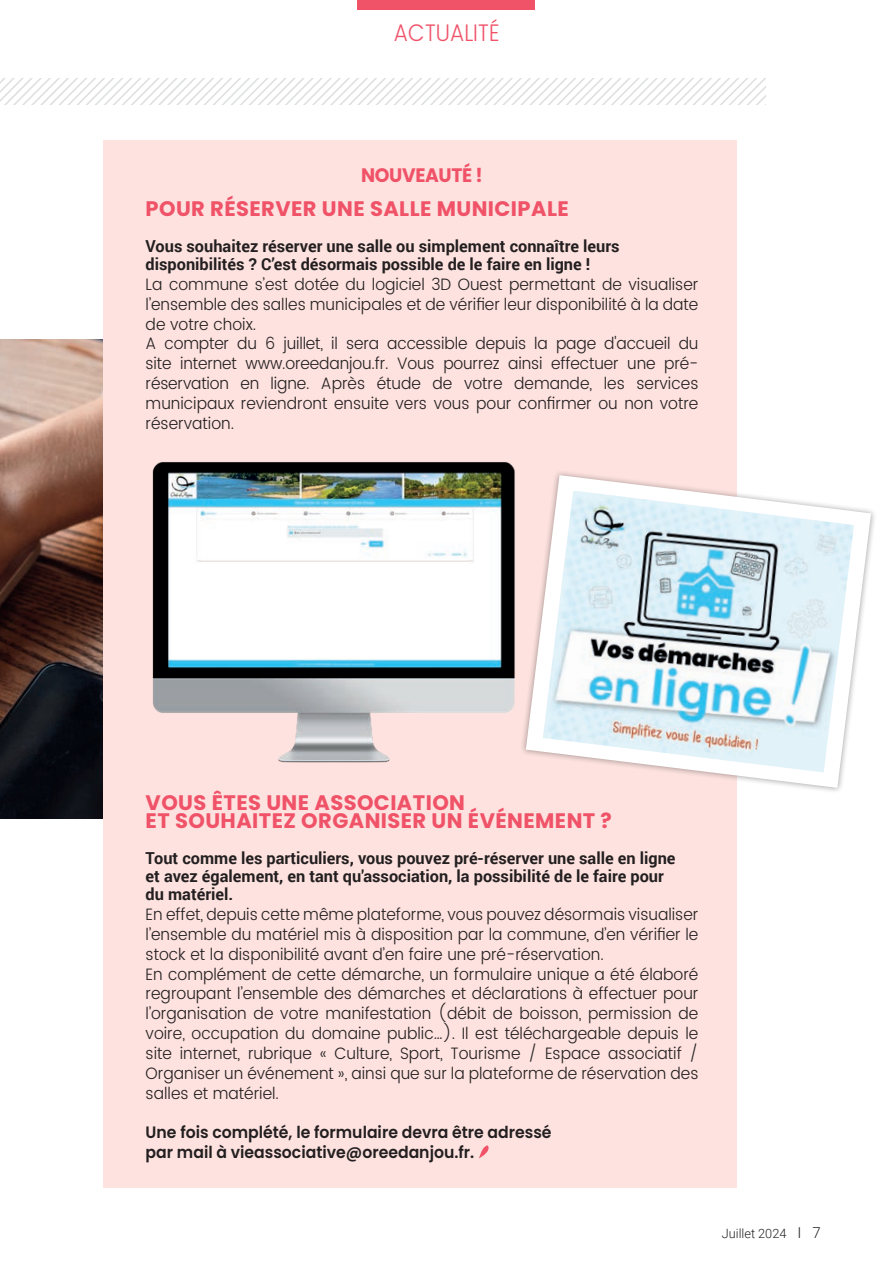
<style>
.page{position:relative;width:893px;height:1263px;background:#fff}
.page>*{position:absolute;margin:0;border:0;box-sizing:border-box;transform-origin:0 0}
.t1{font:300 24px "Poppins";letter-spacing:-.01em;color:#f05268;scale:.9 1}
.t2{font:700 21px/18px "Poppins";letter-spacing:.02em;color:#f05268}
.t3{font:700 19.5px "Poppins";letter-spacing:-.02em;color:#f05268;scale:.96 1}
.t4{font:300 16.5px/19.8px "Poppins";color:#231f20;scale:.95 1}
.t5{font:700 16.5px/18px "Roboto";color:#231f20}
.t6{font:600 16.5px/19.8px "Poppins";color:#231f20;scale:.95 1}
.t7{font:300 12.75px "Roboto";color:#231f20}
.s1{font-size:15px}
</style>
<div class="page">
<img style="left:0;top:340px;width:103px;height:478px">
<svg style="left:0;top:79px;width:765px;height:25px"></svg>
<div style="left:103px;top:140px;width:634px;height:1047px;background:#fde2df"></div>
<img style="left:152px;top:462px;width:363px;height:301px">
<svg style="left:479px;top:1145px;width:10px;height:13px"></svg>
<div style="left:358px;top:0;width:177px;height:10px;background:#f05268"></div>
<div style="left:520px;top:469px;width:357px;height:324px;background:#231f20;opacity:.4"></div>
<svg style="left:526px;top:475px;width:345px;height:313px"></svg>
<img style="left:543px;top:490px;width:311px;height:282px">
<h1 class="t1" style="left:393px;top:15px;width:119px">ACTUALITÉ</h1>
<p class="t3" style="left:361px;top:164px;width:128px">NOUVEAUTÉ !</p>
<p class="t2" style="left:146px;top:200px;width:425px">POUR RÉSERVER UNE SALLE MUNICIPALE</p>
<p class="t5" style="left:146px;top:236px;width:475px">Vous souhaitez réserver une salle ou simplement connaître leurs disponibilités ? C’est désormais possible de le faire en ligne !</p>
<p class="t4" style="left:146px;top:275px;width:583px">La commune s’est dotée du logiciel 3D Ouest permettant de visualiser l’ensemble des salles municipales et de vérifier leur disponibilité à la date de votre choix.<br>A compter du 6 juillet, il sera accessible depuis la page d'accueil du site internet www.oreedanjou.fr. Vous pourrez ainsi effectuer une pré&shy;réservation en ligne. Après étude de votre demande, les services municipaux reviendront ensuite vers vous pour confirmer ou non votre réservation.</p>
<p class="t2" style="left:146px;top:794px;width:468px">VOUS ÊTES UNE ASSOCIATION<br>ET SOUHAITEZ ORGANISER UN ÉVÉNEMENT ?</p>
<p class="t5" style="left:146px;top:848px;width:531px">Tout comme les particuliers, vous pouvez pré-réserver une salle en ligne et avez également, en tant qu'association, la possibilité de le faire pour du matériel.</p>
<p class="t4" style="left:146px;top:905px;width:583px">En effet, depuis cette même plateforme, vous pouvez désormais visualiser l’ensemble du matériel mis à disposition par la commune, d’en vérifier le stock et la disponibilité avant d’en faire une pré-réservation.<br>En complément de cette démarche, un formulaire unique a été élaboré regroupant l’ensemble des démarches et déclarations à effectuer pour l’organisation de votre manifestation (débit de boisson, permission de voire, occupation du domaine public…). Il est téléchargeable depuis le site internet, rubrique « Culture, Sport, Tourisme / Espace associatif / Organiser un événement », ainsi que sur la plateforme de réservation des salles et matériel.</p>
<p class="t6" style="left:146px;top:1123px;width:429px">Une fois complété, le formulaire devra être adressé par mail à vieassociative@oreedanjou.fr.</p>
<p class="t7" style="left:722px;top:1224px;width:100px">Juillet 2024 <span class="s1">I 7</span></p>
</div>
